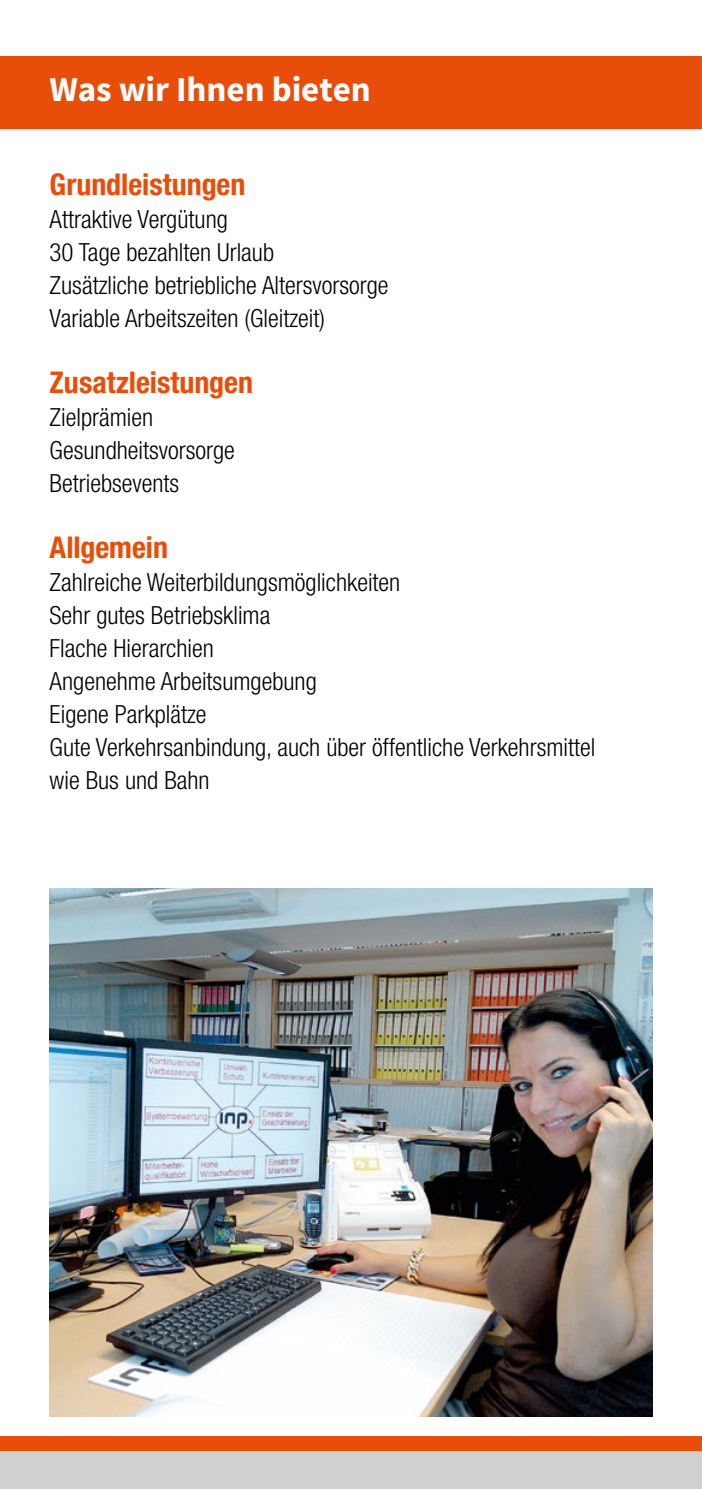
<style>
.page{position:relative;width:702px;height:1489px;background:#fff}
.page>*{position:absolute;margin:0;border:0;box-sizing:border-box;transform-origin:0 0}
.t1{font:700 35px "Source Sans Pro";color:#fff}
.t2{font:700 condensed 30px "Helvetica Neue";color:#e94d0a}
.t3{font:300 condensed 25px/33px "Helvetica Neue";color:#000}
</style>
<div class="page">
<div style="left:0;top:57px;width:702px;height:72px;background:#e94d0a"></div>
<div style="left:0;top:1440px;width:702px;height:48px;background:#cfd0d0"></div>
<div style="left:0;top:1435px;width:702px;height:14px;background:#e94d0a"></div>
<img style="left:50px;top:888px;width:602px;height:528px">
<h1 class="t1" style="left:50px;top:66px;width:323px">Was wir Ihnen bieten</h1>
<p class="t2" style="left:50px;top:166px;width:197px">Grundleistungen</p>
<p class="t3" style="left:50px;top:202px;width:340px">Attraktive Vergütung<br>30 Tage bezahlten Urlaub<br>Zusätzliche betriebliche Altersvorsorge<br>Variable Arbeitszeiten (Gleitzeit)</p>
<p class="t2" style="left:50px;top:364px;width:205px">Zusatzleistungen</p>
<p class="t3" style="left:50px;top:400px;width:187px">Zielprämien<br>Gesundheitsvorsorge<br>Betriebsevents</p>
<p class="t2" style="left:50px;top:529px;width:120px">Allgemein</p>
<p class="t3" style="left:50px;top:565px;width:547px">Zahlreiche Weiterbildungsmöglichkeiten<br>Sehr gutes Betriebsklima<br>Flache Hierarchien<br>Angenehme Arbeitsumgebung<br>Eigene Parkplätze<br>Gute Verkehrsanbindung, auch über öffentliche Verkehrsmittel wie Bus und Bahn</p>
</div>
